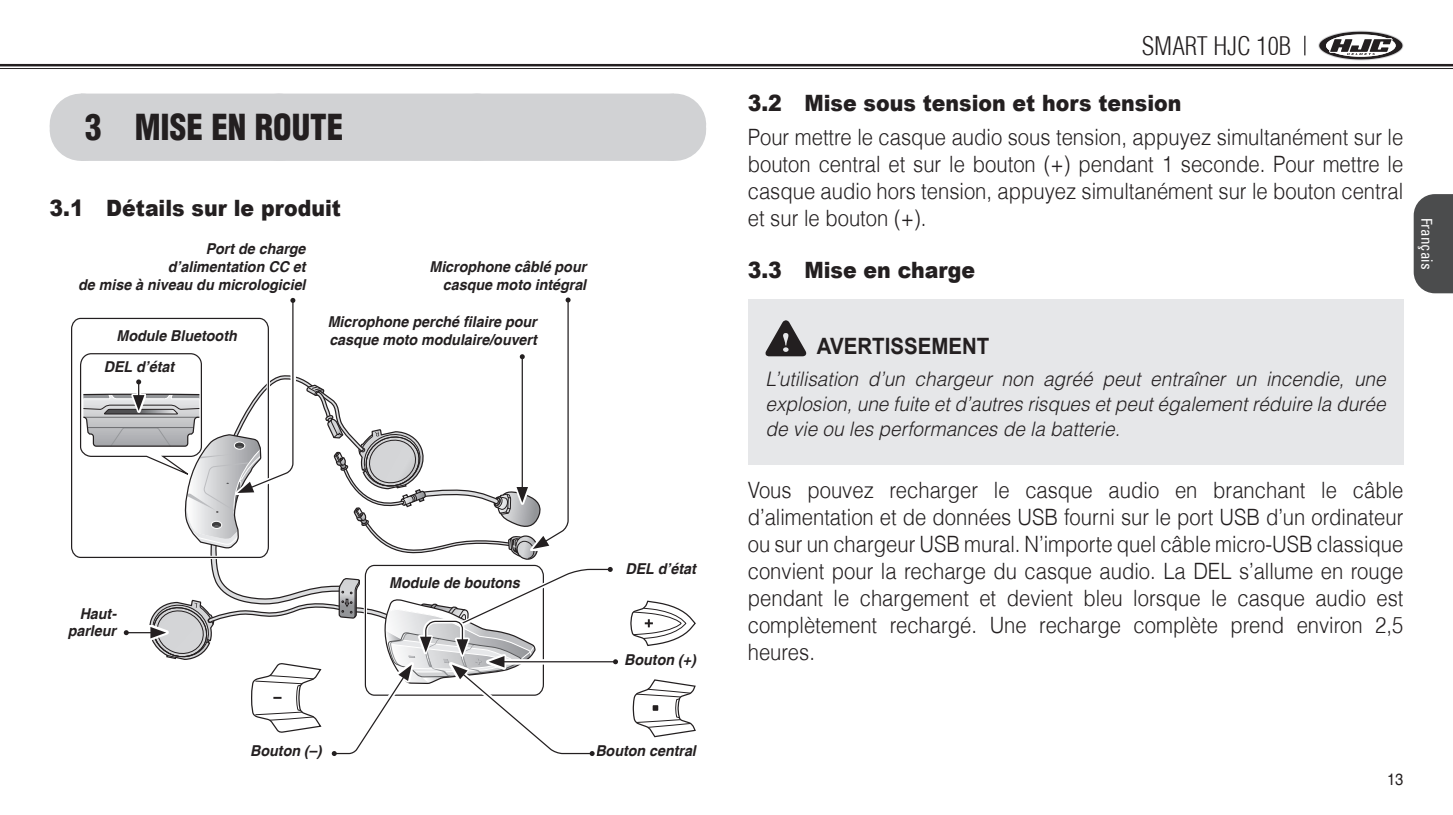
<style>
.page{position:relative;width:1453px;height:815px;background:#fff}
.page>*{position:absolute;margin:0;border:0;box-sizing:border-box;transform-origin:0 0}
.t1{font:900 condensed 35px "Helvetica";color:#231f20;scale:.95 1}
.t2{font:300 condensed 25px "Helvetica";color:#231f20}
.t3{font:300 22.5px/27px "Helvetica LT";color:#231f20;text-align:justify;scale:.9 1}
.t4{font:900 22.5px "Arial";color:#231f20;scale:.91 1}
.t5{font:700 22.5px "Arial";color:#231f20;scale:.91 1}
.t6{font:italic 300 20px/25px "Helvetica";color:#231f20;text-align:justify;scale:.95 1}
.t7{font:16.25px "Helvetica";color:#231f20;scale:.9 1}
.t8{font:italic 700 15px/18px "Helvetica";color:#231f20;text-align:right;scale:.95 1}
.t9{font:condensed 15px "Univers";color:#fff}
</style>
<div class="page">
<svg style="left:0;top:66px;width:1453px;height:1px"></svg>
<hr style="left:0;top:64px;width:1453px;height:2px;background:#231f20">
<hr style="left:0;top:68px;width:1453px;height:1px;background:#231f20">
<svg style="left:1304px;top:36px;width:1px;height:19px"></svg>
<svg style="left:1318px;top:31px;width:85px;height:29px"></svg>
<svg style="left:1413px;top:194px;width:40px;height:99px;background:#565758"></svg>
<div style="left:81px;top:98px;width:593px;height:63px;background:#d1d2d4"></div>
<hr style="left:674px;top:98px;width:1px;height:63px;background:#d1d2d4">
<div style="left:81px;top:94px;width:593px;height:62px;background:#d1d2d4"></div>
<hr style="left:674px;top:94px;width:1px;height:62px;background:#d1d2d4">
<svg style="left:630px;top:601px;width:66px;height:45px"></svg>
<svg style="left:633px;top:680px;width:63px;height:57px"></svg>
<svg style="left:71px;top:318px;width:6px;height:239px"></svg>
<svg style="left:77px;top:298px;width:541px;height:458px"></svg>
<div style="left:748px;top:299px;width:655px;height:165px;background:#e6e7e9"></div>
<svg style="left:765px;top:320px;width:41px;height:36px"></svg>
<h1 class="t1" style="left:85px;top:105px;width:274px">3 MISE EN ROUTE</h1>
<p class="t4" style="left:50px;top:192px;width:322px">3.1 Détails sur le produit</p>
<p class="t8" style="left:78px;top:241px;width:241px">Port de charge<br>d’alimentation CC et<br>de mise à niveau du micrologiciel</p>
<p class="t8" style="left:429px;top:259px;width:167px">Microphone câblé pour casque moto intégral</p>
<p class="t8" style="left:104px;top:322px;width:142px;line-height:30.5px;text-align:left;text-indent:13px">Module Bluetooth<br>DEL d’état</p>
<p class="t8" style="left:328px;top:314px;width:222px;text-align:left">Microphone perché filaire pour casque moto modulaire/ouvert</p>
<p class="t8" style="left:68px;top:605px;width:53px">Haut&shy;parleur</p>
<p class="t8" style="left:250px;top:742px;width:76px">Bouton (–)</p>
<p class="t8" style="left:389px;top:574px;width:139px">Module de boutons</p>
<p class="t8" style="left:625px;top:560px;width:76px">DEL d’état</p>
<p class="t8" style="left:624px;top:651px;width:77px">Bouton (+)</p>
<p class="t8" style="left:595px;top:742px;width:107px">Bouton central</p>
<p class="t2" style="left:1142px;top:30px;width:151px">SMART HJC 10B</p>
<p class="t4" style="left:748px;top:87px;width:478px">3.2 Mise sous tension et hors tension</p>
<p class="t3" style="left:748px;top:123px;width:730px">Pour mettre le casque audio sous tension, appuyez simultanément sur le bouton central et sur le bouton (+) pendant 1 seconde. Pour mettre le casque audio hors tension, appuyez simultanément sur le bouton central et sur le bouton (+).</p>
<p class="t4" style="left:748px;top:254px;width:251px">3.3 Mise en charge</p>
<p class="t9" style="left:1436px;top:218px;width:53px;rotate:90deg">Français</p>
<p class="t5" style="left:817px;top:331px;width:191px">AVERTISSEMENT</p>
<p class="t6" style="left:765px;top:366px;width:654px">L’utilisation d’un chargeur non agréé peut entraîner un incendie, une explosion, une fuite et d’autres risques et peut également réduire la durée de vie ou les performances de la batterie.</p>
<p class="t3" style="left:748px;top:477px;width:730px">Vous pouvez recharger le casque audio en branchant le câble d’alimentation et de données USB fourni sur le port USB d’un ordinateur ou sur un chargeur USB mural. N’importe quel câble micro-USB classique convient pour la recharge du casque audio. La DEL s’allume en rouge pendant le chargement et devient bleu lorsque le casque audio est complètement rechargé. Une recharge complète prend environ 2,5 heures.</p>
<p class="t7" style="left:1387px;top:770px;width:20px">13</p>
</div>
